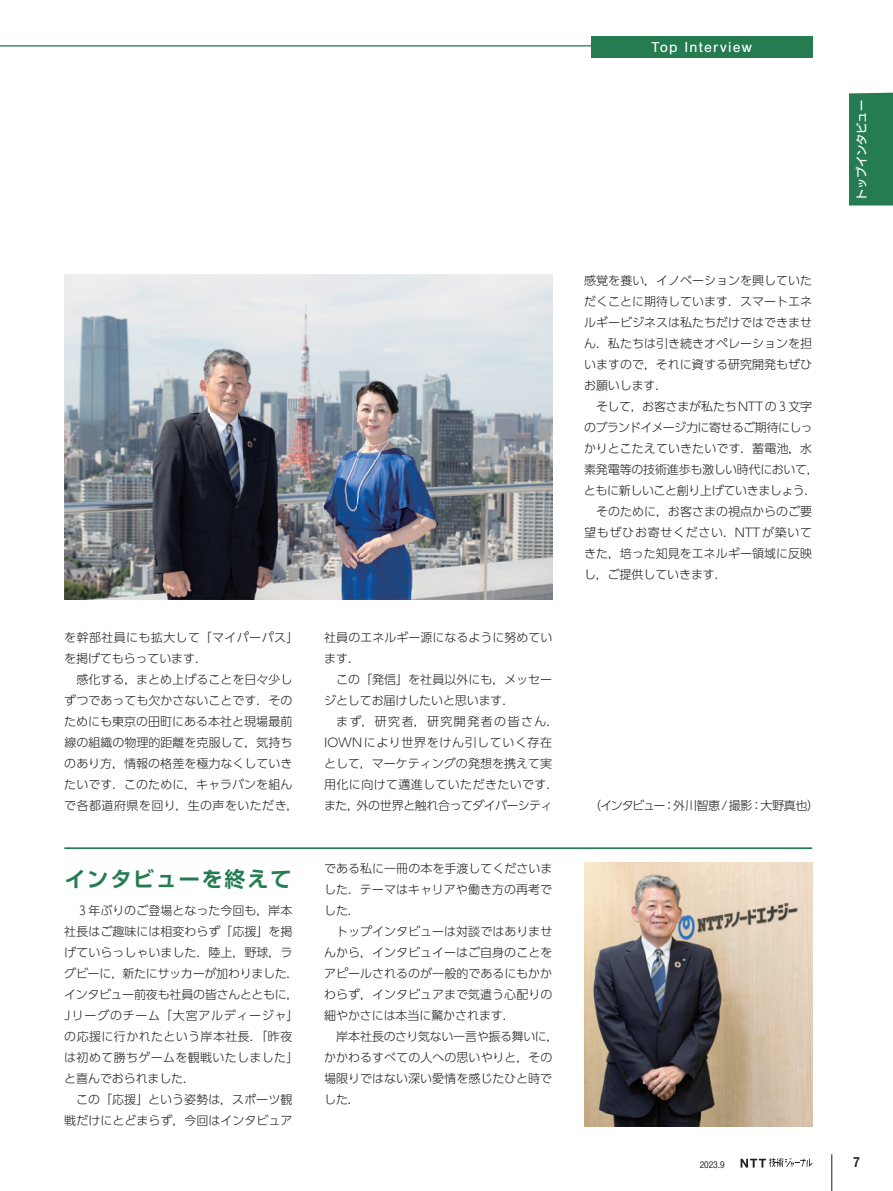
<style>
.page{position:relative;width:893px;height:1191px;background:#fff}
.page>*{position:absolute;margin:0;border:0;box-sizing:border-box;transform-origin:0 0}
.t1{font:700 21px "Shin Go Pr 6 De";letter-spacing:.09em;color:#247c50}
.t2{font:15px "Nimbus San";letter-spacing:.085em;color:#fff}
.t3{font:13.5px "Midashi Go Pro MB31";color:#231f20}
.t4{font:300 12px/21px "UD Shin Go Pr 6";color:#231f20}
.t5{font:300 12px/21px "UD Shin Go Pr 6";letter-spacing:.03em;color:#231f20}
.t6{font:300 12px "UD Shin Go Pr 6";letter-spacing:-.035em;color:#231f20}
.t7{font:300 12px "UD Shin Go Pr 6";letter-spacing:-.055em;color:#231f20}
.t8{font:300 12px "UD Shin Go Pr 6";letter-spacing:-.025em;color:#231f20}
.t9{font:300 12px "UD Shin Go Pr 6";letter-spacing:.06em;color:#231f20}
.t10{font:11.25px "New Rodin Pro DB";letter-spacing:-.02em;color:#fff}
.t11{font:500 9px "Gothic BBB Pro";color:#231f20}
</style>
<div class="page">
<hr style="left:64px;top:847px;width:748px;height:2px;background:#247c50">
<div style="left:849px;top:92px;width:44px;height:114px;background:#247c50"></div>
<hr style="left:0;top:45px;width:591px;height:1px;background:#247c50">
<div style="left:591px;top:36px;width:221px;height:21px;background:#247c50"></div>
<img style="left:64px;top:274px;width:488px;height:326px">
<img style="left:584px;top:862px;width:228px;height:264px">
<svg style="left:741px;top:1158px;width:72px;height:9px"></svg>
<hr style="left:831px;top:1154px;width:1px;height:37px;background:#231f20">
<p class="t5" style="left:64px;top:626px;width:236px">を幹部社員にも拡大して「マイパーパス」を掲げてもらっています．</p>
<p class="t4" style="left:64px;top:668px;width:236px;text-align:center">感化する，まとめ上げることを日々少し<br>ずつであっても欠かさないことです．そのためにも東京の田町にある本社と現場最前線の組織の物理的距離を克服して，気持ちのあり方，情報の格差を極力なくしていきたいです．このために，キャラバンを組んで各都道府県を回り，生の声をいただき，</p>
<h1 class="t1" style="left:64px;top:862px;width:229px">インタビューを終えて</h1>
<p class="t4" style="left:64px;top:899px;width:236px;text-indent:15px">3 年ぶりのご登場となった今回も，岸本社長はご趣味には相変わらず「応援」を掲げていらっしゃいました．陸上，野球，ラグビーに，新たにサッカーが加わりました．インタビュー前夜も社員の皆さんとともに，<br>Jリーグのチーム「大宮アルディージャ」の応援に行かれたという岸本社長．「昨夜は初めて勝ちゲームを観戦いたしました」と喜んでおられました．</p>
<p class="t4" style="left:64px;top:1088px;width:230px;text-align:right">この「応援」という姿勢は，スポーツ観戦だけにとどまらず，今回はインタビュア</p>
<p class="t4" style="left:324px;top:626px;width:230px">社員のエネルギー源になるように努めています．</p>
<p class="t4" style="left:324px;top:668px;width:230px;text-indent:12px">この「発信」を社員以外にも，メッセージとしてお届けしたいと思います．</p>
<p class="t5" style="left:324px;top:710px;width:236px;text-indent:12px">まず，研究者，研究開発者の皆さん．<br>IOWNにより世界をけん引していく存在として，マーケティングの発想を携えて実用化に向けて邁進していただきたいです．また，外の世界と触れ合ってダイバーシティ</p>
<p class="t4" style="left:324px;top:857px;width:230px;text-align:justify">である私に一冊の本を手渡してくださいました．テーマはキャリアや働き方の再考でした．</p>
<p class="t4" style="left:324px;top:920px;width:230px;text-align:justify;text-indent:12px">トップインタビューは対談ではありませんから，インタビュイーはご自身のことをアピールされるのが一般的であるにもかかわらず，インタビュアまで気遣う心配りの細やかさには本当に驚かされます．</p>
<p class="t4" style="left:324px;top:1025px;width:236px;text-indent:12px">岸本社長のさり気ない一言や振る舞いに，かかわるすべての人への思いやりと，その場限りではない深い愛情を感じたひと時でした．</p>
<p class="t2" style="left:652px;top:38px;width:102px">Top Interview</p>
<p class="t4" style="left:584px;top:269px;width:230px;text-align:justify">感覚を養い，イノベーションを興していただくことに期待しています．スマートエネルギービジネスは私たちだけではできません．私たちは引き続きオペレーションを担いますので，それに資する研究開発もぜひお願いします．</p>
<p class="t4" style="left:596px;top:395px;width:218px">そして，お客さまが私たちNTTの 3 文字</p>
<p class="t7" style="left:584px;top:418px;width:230px">のブランドイメージ力に寄せるご期待にしっ</p>
<p class="t4" style="left:584px;top:437px;width:230px">かりとこたえていきたいです．蓄電池，水</p>
<p class="t8" style="left:584px;top:460px;width:236px">素発電等の技術進歩も激しい時代において，</p>
<p class="t6" style="left:584px;top:481px;width:234px">ともに新しいこと創り上げていきましょう．</p>
<p class="t4" style="left:596px;top:500px;width:218px">そのために，お客さまの視点からのご要</p>
<p class="t9" style="left:584px;top:523px;width:230px">望もぜひお寄せください．NTTが築いて</p>
<p class="t4" style="left:584px;top:542px;width:230px">きた，培った知見をエネルギー領域に反映</p>
<p class="t4" style="left:584px;top:563px;width:144px">し，ご提供していきます．</p>
<p class="t10" style="left:852px;top:200px;width:101px;rotate:-90deg">トップインタビュー</p>
<p class="t6" style="left:589px;top:796px;width:231px">（インタビュー：外川智恵 / 撮影：大野真也）</p>
<p class="t11" style="left:700px;top:1157px;width:26px">2023.9</p>
<p class="t3" style="left:853px;top:1151px;width:8px">7</p>
</div>
